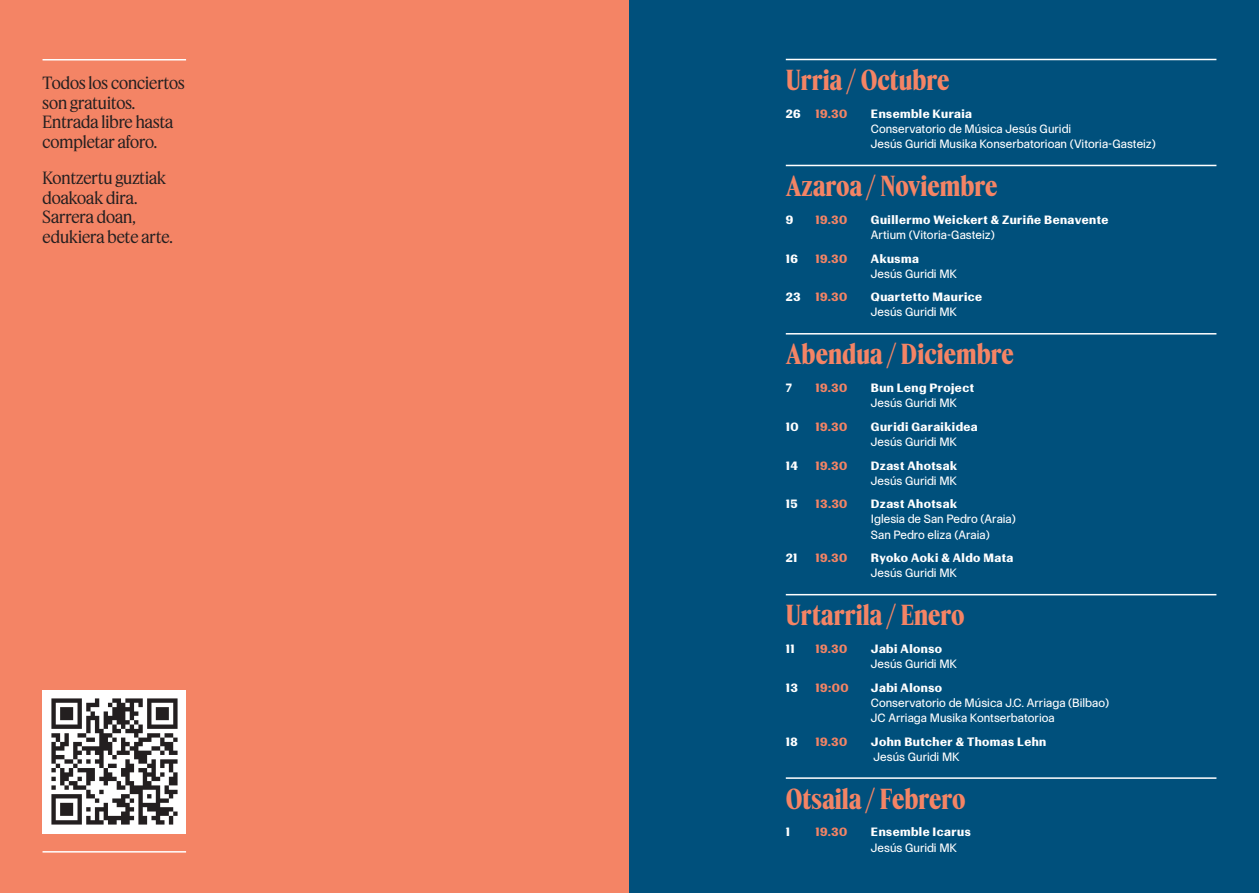
<style>
.page{position:relative;width:1259px;height:893px;background:#fff}
.page>*{position:absolute;margin:0;border:0;box-sizing:border-box;transform-origin:0 0}
.t1{font:700 27px "Feature Deck Cond";color:#f48465}
.t2{font:16.5px/19.5px "Feature Deck";color:#231f20}
.t3{font:11.25px/15.1px "Control Upright";color:#fff}
.t4{font:700 11.25px "Control Upright";letter-spacing:.04em;color:#fff}
.t5{font:700 11.25px "Control Upright";letter-spacing:.04em;color:#f48465}
</style>
<div class="page">
<div style="left:0;top:0;width:629px;height:893px;background:#f48465"></div>
<div style="left:629px;top:0;width:630px;height:893px;background:#00507c"></div>
<hr style="left:786px;top:59px;width:430px;height:1px;background:#fff">
<hr style="left:786px;top:165px;width:430px;height:1px;background:#fff">
<hr style="left:786px;top:333px;width:430px;height:2px;background:#fff">
<hr style="left:786px;top:594px;width:430px;height:1px;background:#fff">
<hr style="left:786px;top:777px;width:430px;height:2px;background:#fff">
<img style="left:43px;top:690px;width:143px;height:143px">
<hr style="left:43px;top:59px;width:143px;height:2px;background:#fff">
<hr style="left:43px;top:851px;width:143px;height:2px;background:#fff">
<h2 class="t2" style="left:43px;top:73px;width:144px">Todos los conciertos son gratuitos.<br>Entrada libre hasta completar aforo.</h2>
<h2 class="t2" style="left:43px;top:168px;width:132px">Kontzertu guztiak doakoak dira.<br>Sarrera doan, edukiera bete arte.</h2>
<h1 class="t1" style="left:786px;top:60px;width:165px">Urria / Octubre</h1>
<p class="t4" style="left:786px;top:105px;width:17px">26</p>
<p class="t5" style="left:815px;top:105px;width:33px">19.30</p>
<p class="t4" style="left:871px;top:105px;width:103px">Ensemble Kuraia</p>
<p class="t3" style="left:871px;top:120px;width:286px">Conservatorio de Música Jesús Guridi<br>Jesús Guridi Musika Konserbatorioan (Vitoria-Gasteiz)</p>
<h1 class="t1" style="left:786px;top:166px;width:213px">Azaroa / Noviembre</h1>
<p class="t4" style="left:786px;top:211px;width:9px">9</p>
<p class="t5" style="left:815px;top:211px;width:33px">19.30</p>
<p class="t4" style="left:871px;top:211px;width:239px">Guillermo Weickert &amp; Zuriñe Benavente</p>
<p class="t3" style="left:871px;top:226px;width:125px">Artium (Vitoria-Gasteiz)</p>
<p class="t4" style="left:786px;top:250px;width:14px">16</p>
<p class="t5" style="left:815px;top:250px;width:33px">19.30</p>
<p class="t4" style="left:871px;top:250px;width:49px">Akusma</p>
<p class="t3" style="left:871px;top:265px;width:88px">Jesús Guridi MK</p>
<p class="t4" style="left:786px;top:289px;width:16px">23</p>
<p class="t5" style="left:815px;top:289px;width:33px">19.30</p>
<p class="t4" style="left:871px;top:289px;width:113px">Quartetto Maurice</p>
<p class="t3" style="left:871px;top:304px;width:88px">Jesús Guridi MK</p>
<h1 class="t1" style="left:786px;top:334px;width:230px">Abendua / Diciembre</h1>
<p class="t4" style="left:786px;top:379px;width:8px">7</p>
<p class="t5" style="left:815px;top:379px;width:33px">19.30</p>
<p class="t4" style="left:871px;top:379px;width:105px">Bun Leng Project</p>
<p class="t3" style="left:871px;top:395px;width:88px">Jesús Guridi MK</p>
<p class="t4" style="left:786px;top:418px;width:14px">10</p>
<p class="t5" style="left:815px;top:418px;width:33px">19.30</p>
<p class="t4" style="left:871px;top:418px;width:108px">Guridi Garaikidea</p>
<p class="t3" style="left:871px;top:433px;width:88px">Jesús Guridi MK</p>
<p class="t4" style="left:786px;top:457px;width:14px">14</p>
<p class="t5" style="left:815px;top:457px;width:33px">19.30</p>
<p class="t4" style="left:871px;top:457px;width:88px">Dzast Ahotsak</p>
<p class="t3" style="left:871px;top:472px;width:88px">Jesús Guridi MK</p>
<p class="t4" style="left:786px;top:496px;width:13px">15</p>
<p class="t5" style="left:815px;top:496px;width:33px">13.30</p>
<p class="t4" style="left:871px;top:496px;width:88px">Dzast Ahotsak</p>
<p class="t3" style="left:871px;top:511px;width:147px">Iglesia de San Pedro (Araia)<br>San Pedro eliza (Araia)</p>
<p class="t4" style="left:786px;top:549px;width:13px">21</p>
<p class="t5" style="left:815px;top:549px;width:33px">19.30</p>
<p class="t4" style="left:871px;top:549px;width:144px">Ryoko Aoki &amp; Aldo Mata</p>
<p class="t3" style="left:871px;top:565px;width:88px">Jesús Guridi MK</p>
<h1 class="t1" style="left:786px;top:595px;width:180px">Urtarrila / Enero</h1>
<p class="t4" style="left:786px;top:640px;width:10px">11</p>
<p class="t5" style="left:815px;top:640px;width:33px">19.30</p>
<p class="t4" style="left:871px;top:640px;width:73px">Jabi Alonso</p>
<p class="t3" style="left:871px;top:655px;width:88px">Jesús Guridi MK</p>
<p class="t4" style="left:786px;top:679px;width:14px">13</p>
<p class="t5" style="left:815px;top:679px;width:35px">19:00</p>
<p class="t4" style="left:871px;top:679px;width:73px">Jabi Alonso</p>
<p class="t3" style="left:871px;top:694px;width:240px">Conservatorio de Música J.C. Arriaga (Bilbao)<br>JC Arriaga Musika Kontserbatorioa</p>
<p class="t4" style="left:786px;top:733px;width:13px">18</p>
<p class="t5" style="left:815px;top:733px;width:33px">19.30</p>
<p class="t4" style="left:871px;top:733px;width:177px">John Butcher &amp; Thomas Lehn</p>
<p class="t3" style="left:873px;top:748px;width:88px">Jesús Guridi MK</p>
<h1 class="t1" style="left:786px;top:778px;width:181px">Otsaila / Febrero</h1>
<p class="t4" style="left:786px;top:824px;width:6px">1</p>
<p class="t5" style="left:815px;top:824px;width:33px">19.30</p>
<p class="t4" style="left:871px;top:824px;width:101px">Ensemble Icarus</p>
<p class="t3" style="left:871px;top:839px;width:88px">Jesús Guridi MK</p>
</div>
